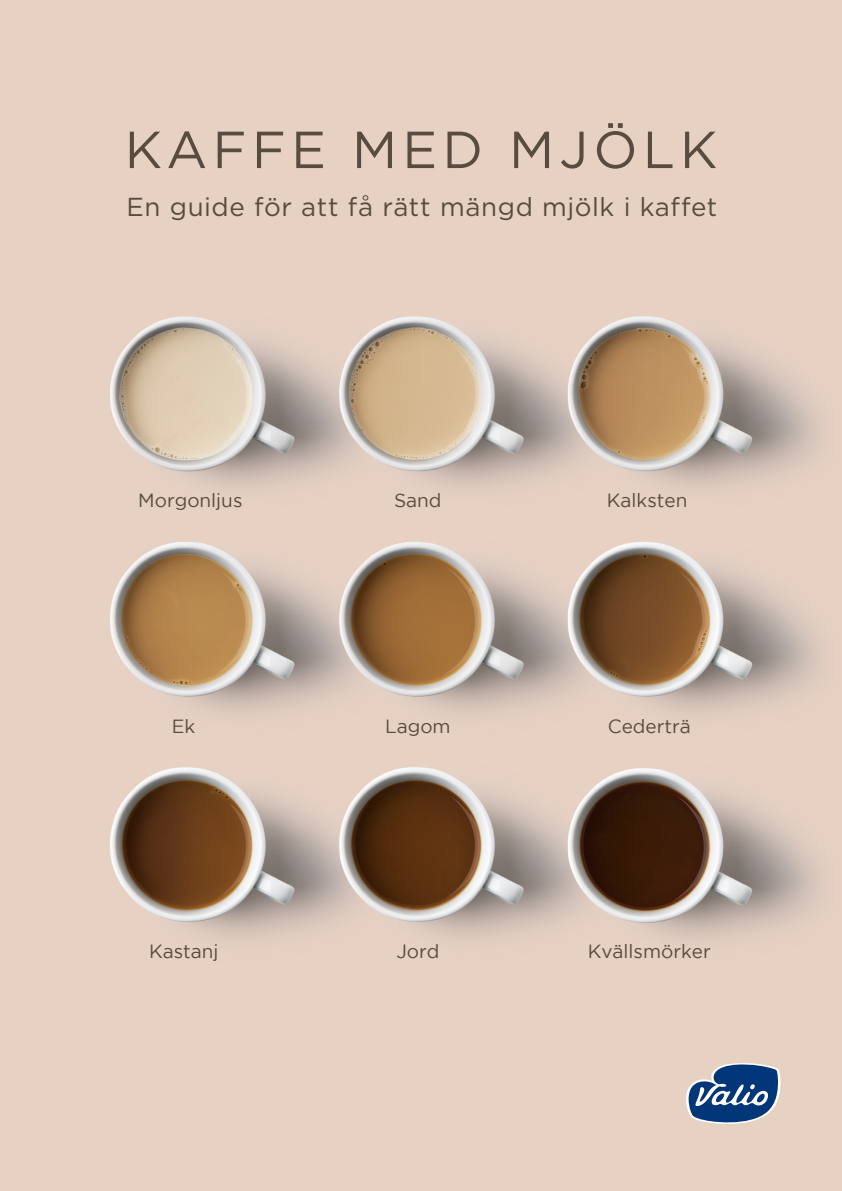
<style>
.page{position:relative;width:842px;height:1191px;background:#e7d1c3}
.page>*{position:absolute;margin:0;border:0;box-sizing:border-box;transform-origin:0 0}
.t1{font:52px "Gotham";letter-spacing:.1em;color:#584b3f}
.t2{font:26px "Gotham";letter-spacing:.02em;color:#584b3f}
.t3{font:19px "Gotham";color:#584b3f}
</style>
<div class="page">
<svg style="left:686px;top:1063px;width:94px;height:60px"></svg>
<img style="left:110px;top:316px;width:711px;height:623px">
<h1 class="t1" style="left:125px;top:116px;width:594px">KAFFE MED MJÖLK</h1>
<h2 class="t2" style="left:127px;top:190px;width:592px">En guide för att få rätt mängd mjölk i kaffet</h2>
<p class="t3" style="left:138px;top:490px;width:106px">Morgonljus</p>
<p class="t3" style="left:394px;top:490px;width:49px">Sand</p>
<p class="t3" style="left:607px;top:490px;width:82px">Kalksten</p>
<p class="t3" style="left:172px;top:715px;width:25px">Ek</p>
<p class="t3" style="left:385px;top:715px;width:67px">Lagom</p>
<p class="t3" style="left:608px;top:715px;width:85px">Cederträ</p>
<p class="t3" style="left:149px;top:940px;width:71px">Kastanj</p>
<p class="t3" style="left:396px;top:940px;width:45px">Jord</p>
<p class="t3" style="left:588px;top:940px;width:125px">Kvällsmörker</p>
</div>
